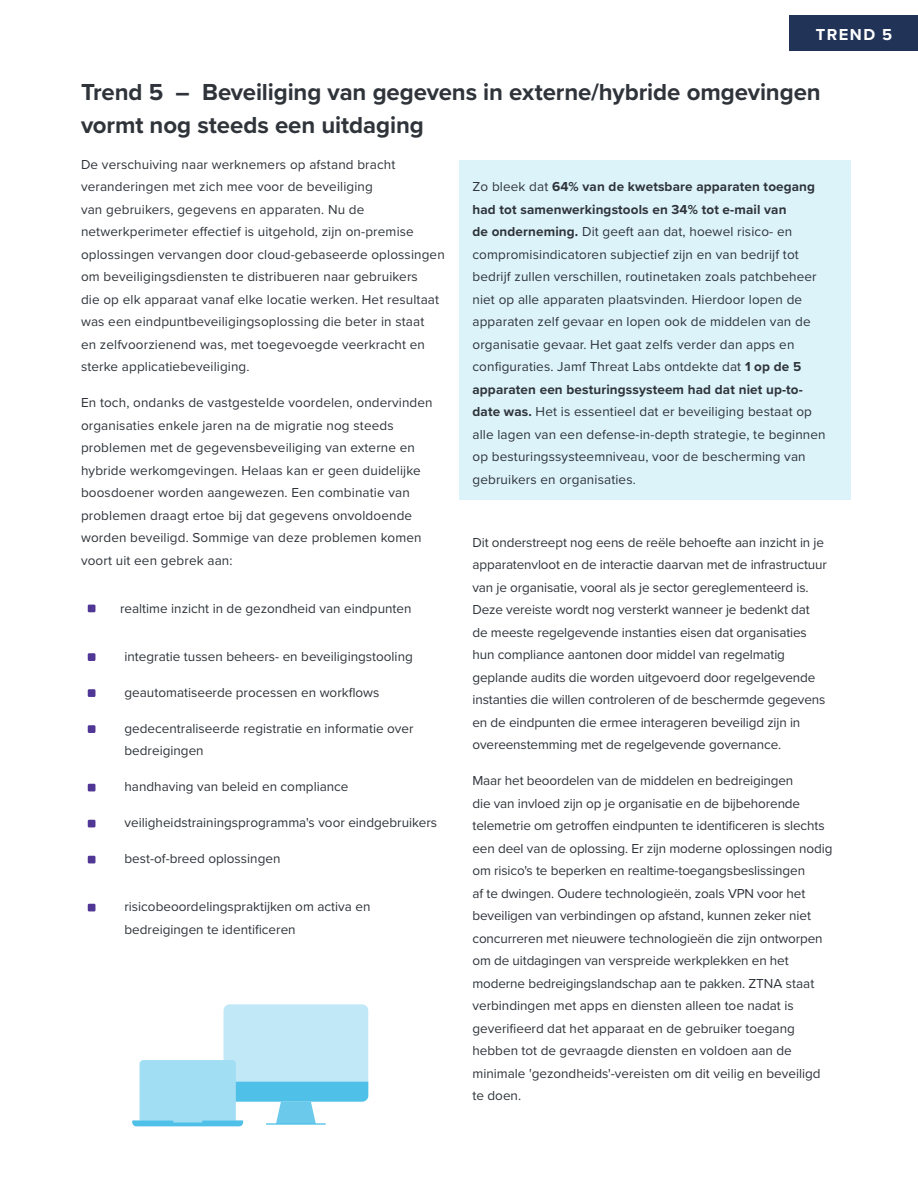
<style>
.page{position:relative;width:918px;height:1188px;background:#fff}
.page>*{position:absolute;margin:0;border:0;box-sizing:border-box;transform-origin:0 0}
.H3_Section_header-US{font:700 24px/33px "Proxima Nova";letter-spacing:-.005em;color:#2f343a}
.H3_Section_header-US-2{font:700 16.5px "Proxima Nova";letter-spacing:.09em;color:#fff}
.Paragraph_bullet_lis{font:13.5px/22.5px "Proxima Nova";color:#2f343a}
.Call-out_box_blue{font:13.5px/22.5px "Proxima Nova";letter-spacing:.01em;color:#2f343a}
.s1{font-weight:700}
</style>
<div class="page">
<div style="left:88px;top:605px;width:7px;height:7px;background:#513795"></div>
<div style="left:88px;top:653px;width:7px;height:8px;background:#513795"></div>
<div style="left:88px;top:689px;width:7px;height:8px;background:#513795"></div>
<div style="left:88px;top:725px;width:7px;height:8px;background:#513795"></div>
<div style="left:88px;top:784px;width:7px;height:7px;background:#513795"></div>
<div style="left:88px;top:820px;width:7px;height:7px;background:#513795"></div>
<div style="left:88px;top:856px;width:7px;height:7px;background:#513795"></div>
<div style="left:88px;top:904px;width:7px;height:7px;background:#513795"></div>
<div style="left:459px;top:161px;width:391px;height:339px;background:#dcf3fa"></div>
<div style="left:224px;top:1004px;width:144px;height:98px;background:#c0e8f7;border-radius:6px"></div>
<svg style="left:132px;top:1060px;width:236px;height:66px"></svg>
<div style="left:789px;top:15px;width:129px;height:36px;background:#213458"></div>
<h3 class="H3_Section_header-US-2" style="left:816px;top:22px;width:78px">TREND 5</h3>
<h3 class="H3_Section_header-US" style="left:81px;top:75px;width:741px">Trend 5 – Beveiliging van gegevens in externe/hybride omgevingen vormt nog steeds een uitdaging</h3>
<p class="Paragraph_bullet_lis" style="left:81px;top:153px;width:365px">De verschuiving naar werknemers op afstand bracht veranderingen met zich mee voor de beveiliging<br>van gebruikers, gegevens en apparaten. Nu de netwerkperimeter effectief is uitgehold, zijn on-premise oplossingen vervangen door cloud-gebaseerde oplossingen om beveiligingsdiensten te distribueren naar gebruikers<br>die op elk apparaat vanaf elke locatie werken. Het resultaat was een eindpuntbeveiligingsoplossing die beter in staat<br>en zelfvoorzienend was, met toegevoegde veerkracht en sterke applicatiebeveiliging.</p>
<p class="Paragraph_bullet_lis" style="left:81px;top:391px;width:353px">En toch, ondanks de vastgestelde voordelen, ondervinden organisaties enkele jaren na de migratie nog steeds problemen met de gegevensbeveiliging van externe en hybride werkomgevingen. Helaas kan er geen duidelijke boosdoener worden aangewezen. Een combinatie van problemen draagt ertoe bij dat gegevens onvoldoende worden beveiligd. Sommige van deze problemen komen voort uit een gebrek aan:</p>
<p class="Paragraph_bullet_lis" style="left:120px;top:597px;width:293px">realtime inzicht in de gezondheid van eindpunten</p>
<p class="Paragraph_bullet_lis" style="left:124px;top:645px;width:290px">integratie tussen beheers- en beveiligingstooling</p>
<p class="Paragraph_bullet_lis" style="left:125px;top:681px;width:257px">geautomatiseerde processen en workflows</p>
<p class="Paragraph_bullet_lis" style="left:124px;top:717px;width:291px">gedecentraliseerde registratie en informatie over bedreigingen</p>
<p class="Paragraph_bullet_lis" style="left:125px;top:775px;width:226px">handhaving van beleid en compliance</p>
<p class="Paragraph_bullet_lis" style="left:125px;top:811px;width:314px">veiligheidstrainingsprogramma's voor eindgebruikers</p>
<p class="Paragraph_bullet_lis" style="left:125px;top:847px;width:157px">best-of-breed oplossingen</p>
<p class="Paragraph_bullet_lis" style="left:124px;top:895px;width:247px">risicobeoordelingspraktijken om activa en bedreigingen te identificeren</p>
<p class="Call-out_box_blue" style="left:472px;top:175px;width:355px">Zo bleek dat <span class="s1">64% van de kwetsbare apparaten toegang had tot samenwerkingstools en 34% tot e-mail van<br>de onderneming.</span> Dit geeft aan dat, hoewel risico- en compromisindicatoren subjectief zijn en van bedrijf tot bedrijf zullen verschillen, routinetaken zoals patchbeheer niet op alle apparaten plaatsvinden. Hierdoor lopen de apparaten zelf gevaar en lopen ook de middelen van de organisatie gevaar. Het gaat zelfs verder dan apps en configuraties. Jamf Threat Labs ontdekte dat <span class="s1">1 op de 5 apparaten een besturingssysteem had dat niet up-to&shy;date was.</span> Het is essentieel dat er beveiliging bestaat op alle lagen van een defense-in-depth strategie, te beginnen op besturingssysteemniveau, voor de bescherming van gebruikers en organisaties.</p>
<p class="Paragraph_bullet_lis" style="left:472px;top:531px;width:356px">Dit onderstreept nog eens de reële behoefte aan inzicht in je apparatenvloot en de interactie daarvan met de infrastructuur van je organisatie, vooral als je sector gereglementeerd is.<br>Deze vereiste wordt nog versterkt wanneer je bedenkt dat de meeste regelgevende instanties eisen dat organisaties hun compliance aantonen door middel van regelmatig geplande audits die worden uitgevoerd door regelgevende instanties die willen controleren of de beschermde gegevens en de eindpunten die ermee interageren beveiligd zijn in overeenstemming met de regelgevende governance.</p>
<p class="Paragraph_bullet_lis" style="left:472px;top:769px;width:361px">Maar het beoordelen van de middelen en bedreigingen<br>die van invloed zijn op je organisatie en de bijbehorende telemetrie om getroffen eindpunten te identificeren is slechts een deel van de oplossing. Er zijn moderne oplossingen nodig om risico's te beperken en realtime-toegangsbeslissingen<br>af te dwingen. Oudere technologieën, zoals VPN voor het beveiligen van verbindingen op afstand, kunnen zeker niet concurreren met nieuwere technologieën die zijn ontworpen om de uitdagingen van verspreide werkplekken en het moderne bedreigingslandschap aan te pakken. ZTNA staat verbindingen met apps en diensten alleen toe nadat is geverifieerd dat het apparaat en de gebruiker toegang hebben tot de gevraagde diensten en voldoen aan de minimale 'gezondheids'-vereisten om dit veilig en beveiligd te doen.</p>
</div>
